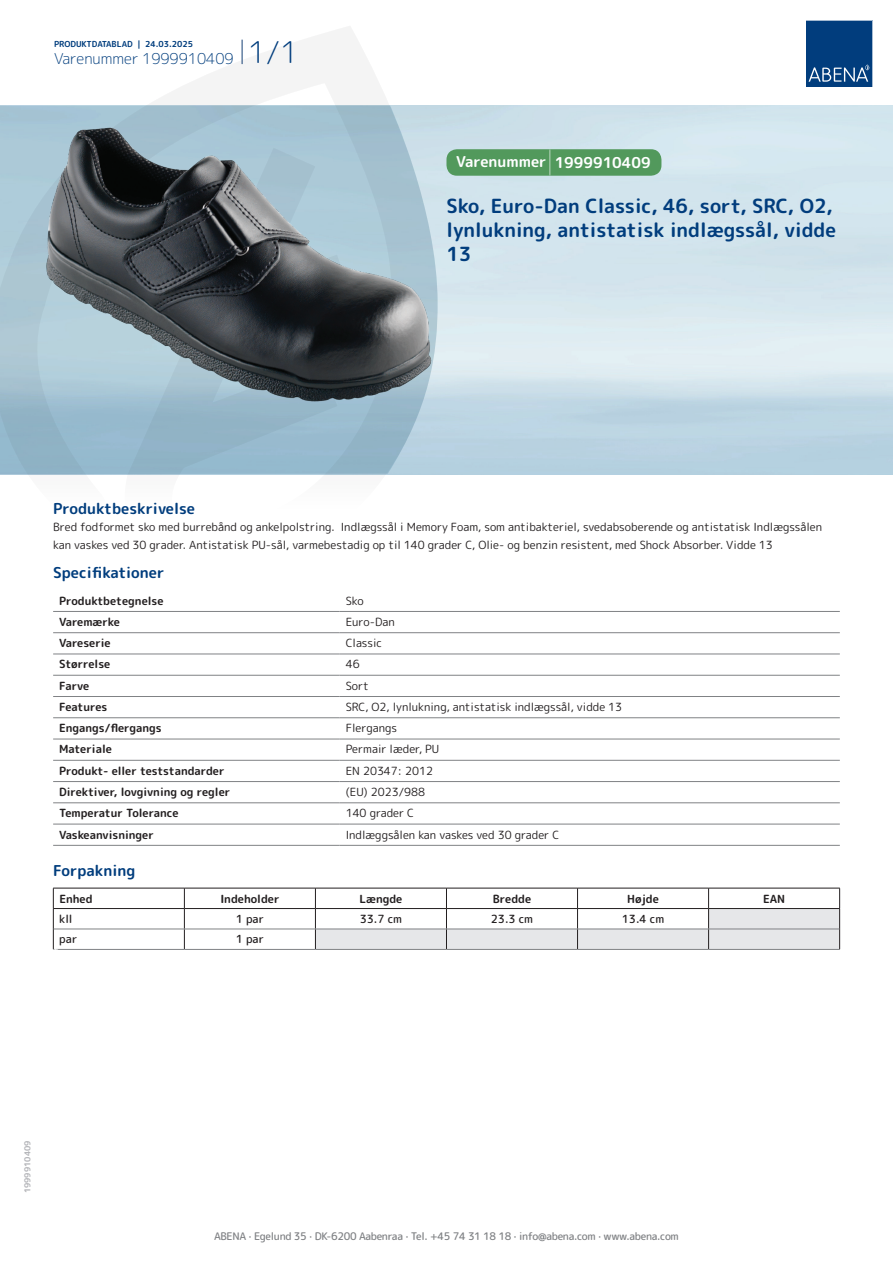
<style>
.page{position:relative;width:893px;height:1263px;background:#fff}
.page>*{position:absolute;margin:0;border:0;box-sizing:border-box;transform-origin:0 0}
.t1{font:700 19.5px/24px "Rounded Mplus 1 c";color:#013d7d}
.t2{font:700 15px "Rounded Mplus 1 c";color:#013d7d}
.t3{font:300 15px "Rounded Mplus 1 c";color:#013d7d}
.t4{font:700 15px "Rounded Mplus 1 c";color:#fff}
.t5{font:11.25px/18px "Rounded Mplus 1 c";color:#231f20}
.t6{font:700 11.25px "Rounded Mplus 1 c";color:#231f20}
.t7{font:500 11.25px "Rounded Mplus 1 c";color:#231f20}
.t8{font:500 10.5px "Rounded Mplus 1 c";letter-spacing:-.03em;color:#808285}
.t9{font:700 10.5px "Rounded Mplus 1 c";color:#fff}
.t10{font:700 8.25px "Rounded Mplus 1 c";color:#013d7d}
.t11{font:700 8.25px "Rounded Mplus 1 c";color:#b2b3b7}
.s1{font-size:30px}
.s2{font-size:25.5px}
</style>
<div class="page">
<svg style="left:0;top:26px;width:439px;height:449px"></svg>
<svg style="left:0;top:106px;width:438px;height:368px;background:#9fbecf"></svg>
<svg style="left:242px;top:40px;width:1px;height:24px"></svg>
<svg style="left:806px;top:20px;width:67px;height:67px;background:#144b86"></svg>
<img style="left:47px;top:127px;width:384px;height:274px">
<hr style="left:53px;top:611px;width:287px;height:1px;background:#808285">
<hr style="left:340px;top:611px;width:500px;height:1px;background:#808285">
<hr style="left:53px;top:632px;width:287px;height:1px;background:#808285">
<hr style="left:340px;top:632px;width:500px;height:1px;background:#808285">
<hr style="left:53px;top:654px;width:287px;height:1px;background:#808285">
<hr style="left:340px;top:654px;width:500px;height:1px;background:#808285">
<hr style="left:53px;top:675px;width:287px;height:1px;background:#808285">
<hr style="left:340px;top:675px;width:500px;height:1px;background:#808285">
<hr style="left:53px;top:696px;width:287px;height:1px;background:#808285">
<hr style="left:340px;top:696px;width:500px;height:1px;background:#808285">
<hr style="left:53px;top:717px;width:287px;height:1px;background:#808285">
<hr style="left:340px;top:717px;width:500px;height:1px;background:#808285">
<hr style="left:53px;top:739px;width:287px;height:1px;background:#808285">
<hr style="left:340px;top:739px;width:500px;height:1px;background:#808285">
<hr style="left:53px;top:760px;width:287px;height:1px;background:#808285">
<hr style="left:340px;top:760px;width:500px;height:1px;background:#808285">
<hr style="left:53px;top:781px;width:287px;height:1px;background:#808285">
<hr style="left:340px;top:781px;width:500px;height:1px;background:#808285">
<hr style="left:53px;top:802px;width:287px;height:1px;background:#808285">
<hr style="left:340px;top:802px;width:500px;height:1px;background:#808285">
<hr style="left:53px;top:824px;width:287px;height:1px;background:#808285">
<hr style="left:340px;top:824px;width:500px;height:1px;background:#808285">
<hr style="left:53px;top:845px;width:287px;height:1px;background:#808285">
<hr style="left:340px;top:845px;width:500px;height:1px;background:#808285">
<hr style="left:53px;top:888px;width:131px;height:1px;background:#231f20">
<hr style="left:184px;top:888px;width:131px;height:1px;background:#231f20">
<hr style="left:53px;top:908px;width:131px;height:1px;background:#231f20">
<hr style="left:184px;top:908px;width:131px;height:1px;background:#231f20">
<svg style="left:53px;top:888px;width:1px;height:61px"></svg>
<svg style="left:184px;top:888px;width:1px;height:61px"></svg>
<svg style="left:315px;top:888px;width:525px;height:61px"></svg>
<hr style="left:54px;top:929px;width:130px;height:1px;background:#808285">
<hr style="left:184px;top:929px;width:131px;height:1px;background:#808285">
<hr style="left:315px;top:929px;width:131px;height:1px;background:#808285">
<hr style="left:446px;top:929px;width:131px;height:1px;background:#808285">
<hr style="left:577px;top:929px;width:132px;height:1px;background:#808285">
<hr style="left:709px;top:929px;width:130px;height:1px;background:#808285">
<hr style="left:53px;top:949px;width:131px;height:1px;background:#808285">
<hr style="left:184px;top:949px;width:131px;height:1px;background:#808285">
<hr style="left:315px;top:949px;width:131px;height:1px;background:#808285">
<hr style="left:446px;top:949px;width:131px;height:1px;background:#808285">
<hr style="left:577px;top:949px;width:132px;height:1px;background:#808285">
<hr style="left:709px;top:949px;width:131px;height:1px;background:#808285">
<div style="left:446px;top:149px;width:215px;height:27px;background:#52995c;border-radius:10px"></div>
<p class="t10" style="left:54px;top:38px;width:141px">PRODUKTDATABLAD | 24.03.2025</p>
<h2 class="t3" style="left:54px;top:48px;width:246px">Varenummer 1999910409 <span class="s1">1/1</span></h2>
<h2 class="t4" style="left:456px;top:152px;width:196px">Varenummer <span class="s2">|</span> 1999910409</h2>
<h1 class="t1" style="left:446px;top:194px;width:391px">Sko, Euro-Dan Classic, 46, sort, SRC, O2, lynlukning, antistatisk indlægssål, vidde<br>13</h1>
<h2 class="t2" style="left:53px;top:498px;width:143px">Produktbeskrivelse</h2>
<p class="t5" style="left:53px;top:517px;width:770px">Bred fodformet sko med burrebånd og ankelpolstring. Indlægssål i Memory Foam, som antibakteriel, svedabsoberende og antistatisk Indlægssålen kan vaskes ved 30 grader. Antistatisk PU-sål, varmebestadig op til 140 grader C, Olie- og benzin resistent, med Shock Absorber. Vidde 13</p>
<h2 class="t2" style="left:53px;top:562px;width:113px">Specifikationer</h2>
<p class="t6" style="left:59px;top:592px;width:106px">Produktbetegnelse</p>
<p class="t5" style="left:346px;top:591px;width:19px">Sko</p>
<p class="t6" style="left:59px;top:614px;width:62px">Varemærke</p>
<p class="t5" style="left:346px;top:613px;width:51px">Euro-Dan</p>
<p class="t6" style="left:59px;top:635px;width:53px">Vareserie</p>
<p class="t5" style="left:346px;top:634px;width:38px">Classic</p>
<p class="t6" style="left:59px;top:656px;width:53px">Størrelse</p>
<p class="t5" style="left:346px;top:655px;width:15px">46</p>
<p class="t6" style="left:59px;top:678px;width:32px">Farve</p>
<p class="t5" style="left:346px;top:676px;width:25px">Sort</p>
<p class="t6" style="left:59px;top:699px;width:50px">Features</p>
<p class="t5" style="left:346px;top:698px;width:278px">SRC, O2, lynlukning, antistatisk indlægssål, vidde 13</p>
<p class="t6" style="left:59px;top:720px;width:104px">Engangs/flergangs</p>
<p class="t5" style="left:346px;top:719px;width:53px">Flergangs</p>
<p class="t6" style="left:59px;top:741px;width:54px">Materiale</p>
<p class="t5" style="left:346px;top:740px;width:95px">Permair læder, PU</p>
<p class="t6" style="left:59px;top:763px;width:167px">Produkt- eller teststandarder</p>
<p class="t5" style="left:346px;top:762px;width:89px">EN 20347: 2012</p>
<p class="t6" style="left:59px;top:784px;width:173px">Direktiver, lovgivning og regler</p>
<p class="t5" style="left:346px;top:783px;width:81px">(EU) 2023/988</p>
<p class="t6" style="left:59px;top:805px;width:121px">Temperatur Tolerance</p>
<p class="t5" style="left:346px;top:804px;width:70px">140 grader C</p>
<p class="t6" style="left:59px;top:826px;width:96px">Vaskeanvisninger</p>
<p class="t5" style="left:346px;top:825px;width:215px">Indlæggsålen kan vaskes ved 30 grader C</p>
<h2 class="t2" style="left:53px;top:859px;width:84px">Forpakning</h2>
<p class="t6" style="left:59px;top:890px;width:35px">Enhed</p>
<p class="t6" style="left:220px;top:890px;width:61px">Indeholder</p>
<p class="t6" style="left:359px;top:890px;width:44px">Længde</p>
<p class="t6" style="left:493px;top:890px;width:40px">Bredde</p>
<p class="t6" style="left:627px;top:890px;width:33px">Højde</p>
<p class="t6" style="left:763px;top:890px;width:24px">EAN</p>
<p class="t7" style="left:59px;top:911px;width:15px">kll</p>
<p class="t7" style="left:236px;top:911px;width:30px">1 par</p>
<p class="t7" style="left:360px;top:911px;width:44px">33.7 cm</p>
<p class="t7" style="left:491px;top:911px;width:44px">23.3 cm</p>
<p class="t7" style="left:622px;top:911px;width:44px">13.4 cm</p>
<p class="t7" style="left:59px;top:931px;width:19px">par</p>
<p class="t7" style="left:236px;top:931px;width:30px">1 par</p>
<p class="t9" style="left:53px;top:945px;width:7px">*</p>
<p class="t11" style="left:22px;top:1193px;width:54px;rotate:-90deg">1999910409</p>
<p class="t8" style="left:214px;top:1229px;width:466px">ABENA · Egelund 35 · DK-6200 Aabenraa · Tel. +45 74 31 18 18 · info@abena.com · www.abena.com</p>
</div>
